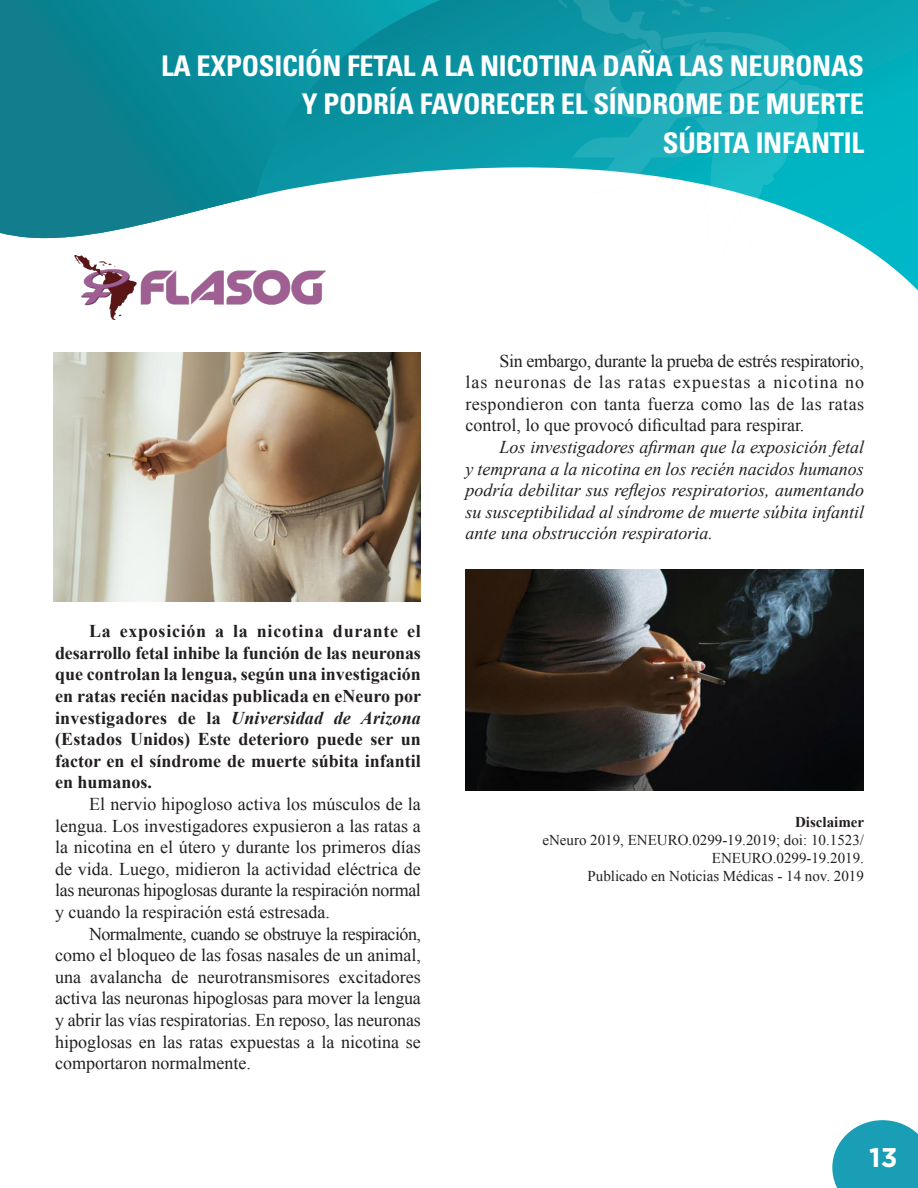
<style>
.page{position:relative;width:918px;height:1188px;background:#fff}
.page>*{position:absolute;margin:0;border:0;box-sizing:border-box;transform-origin:0 0}
.t1{font:700 condensed 28.5px "Univers LT Std";letter-spacing:-.01em;color:#fff}
.t2{font:700 27px "Gotham";color:#fff}
.t3{font:18px/21.6px "Times New Roman";color:#231f20;text-align:justify}
.t4{font:700 18px/21.6px "Times New Roman";color:#231f20;text-align:justify}
.t5{font:italic 18px/21.6px "Times New Roman";color:#231f20;text-align:justify}
.t6{font:15px/18px "Times New Roman";color:#231f20;text-align:right}
.t7{font:700 15px "Times New Roman";color:#231f20}
.s1{font-style:italic}
</style>
<div class="page">
<svg style="left:832px;top:1120px;width:86px;height:68px;background:#36aabe"></svg>
<svg style="left:325px;top:0;width:593px;height:290px"></svg>
<svg style="left:0;top:0;width:440px;height:242px;background:#2f9aa7"></svg>
<img style="left:539px;top:0;width:292px;height:263px">
<img style="left:74px;top:255px;width:251px;height:64px">
<img style="left:54px;top:352px;width:367px;height:249px">
<img style="left:466px;top:570px;width:398px;height:221px">
<p class="t1" style="left:161px;top:48px;width:704px">LA EXPOSICIÓN FETAL A LA NICOTINA DAÑA LAS NEURONAS</p>
<p class="t1" style="left:302px;top:87px;width:564px">Y PODRÍA FAVORECER EL SÍNDROME DE MUERTE</p>
<p class="t1" style="left:663px;top:125px;width:203px">SÚBITA INFANTIL</p>
<p class="t4" style="left:55px;top:620px;width:368px;text-indent:34px">La exposición a la nicotina durante el desarrollo fetal inhibe la función de las neuronas que controlan la lengua, según una investigación en ratas recién nacidas publicada en eNeuro por investigadores de la <span class="s1">Universidad de Arizona </span>(Estados Unidos) Este deterioro puede ser un factor en el síndrome de muerte súbita infantil en humanos.</p>
<p class="t3" style="left:55px;top:793px;width:367px;text-indent:34px">El nervio hipogloso activa los músculos de la lengua. Los investigadores expusieron a las ratas a la nicotina en el útero y durante los primeros días de vida. Luego, midieron la actividad eléctrica de las neuronas hipoglosas durante la respiración normal y cuando la respiración está estresada.</p>
<p class="t3" style="left:55px;top:923px;width:367px;text-indent:34px">Normalmente, cuando se obstruye la respiración, como el bloqueo de las fosas nasales de un animal, una avalancha de neurotransmisores excitadores activa las neuronas hipoglosas para mover la lengua y abrir las vías respiratorias. En reposo, las neuronas hipoglosas en las ratas expuestas a la nicotina se comportaron normalmente.</p>
<p class="t3" style="left:466px;top:350px;width:400px;text-indent:34px">Sin embargo, durante la prueba de estrés respiratorio, las neuronas de las ratas expuestas a nicotina no respondieron con tanta fuerza como las de las ratas control, lo que provocó dificultad para respirar.</p>
<p class="t5" style="left:466px;top:436px;width:400px;text-indent:34px">Los investigadores afirman que la exposición fetal y temprana a la nicotina en los recién nacidos humanos podría debilitar sus reflejos respiratorios, aumentando su susceptibilidad al síndrome de muerte súbita infantil ante una obstrucción respiratoria.</p>
<p class="t7" style="left:795px;top:812px;width:71px">Disclaimer</p>
<p class="t6" style="left:542px;top:831px;width:323px">eNeuro 2019, ENEURO.0299-19.2019; doi: 10.1523/<br>ENEURO.0299-19.2019.</p>
<p class="t6" style="left:588px;top:867px;width:278px">Publicado en Noticias Médicas - 14 nov. 2019</p>
<h2 class="t2" style="left:869px;top:1141px;width:30px">13</h2>
</div>
